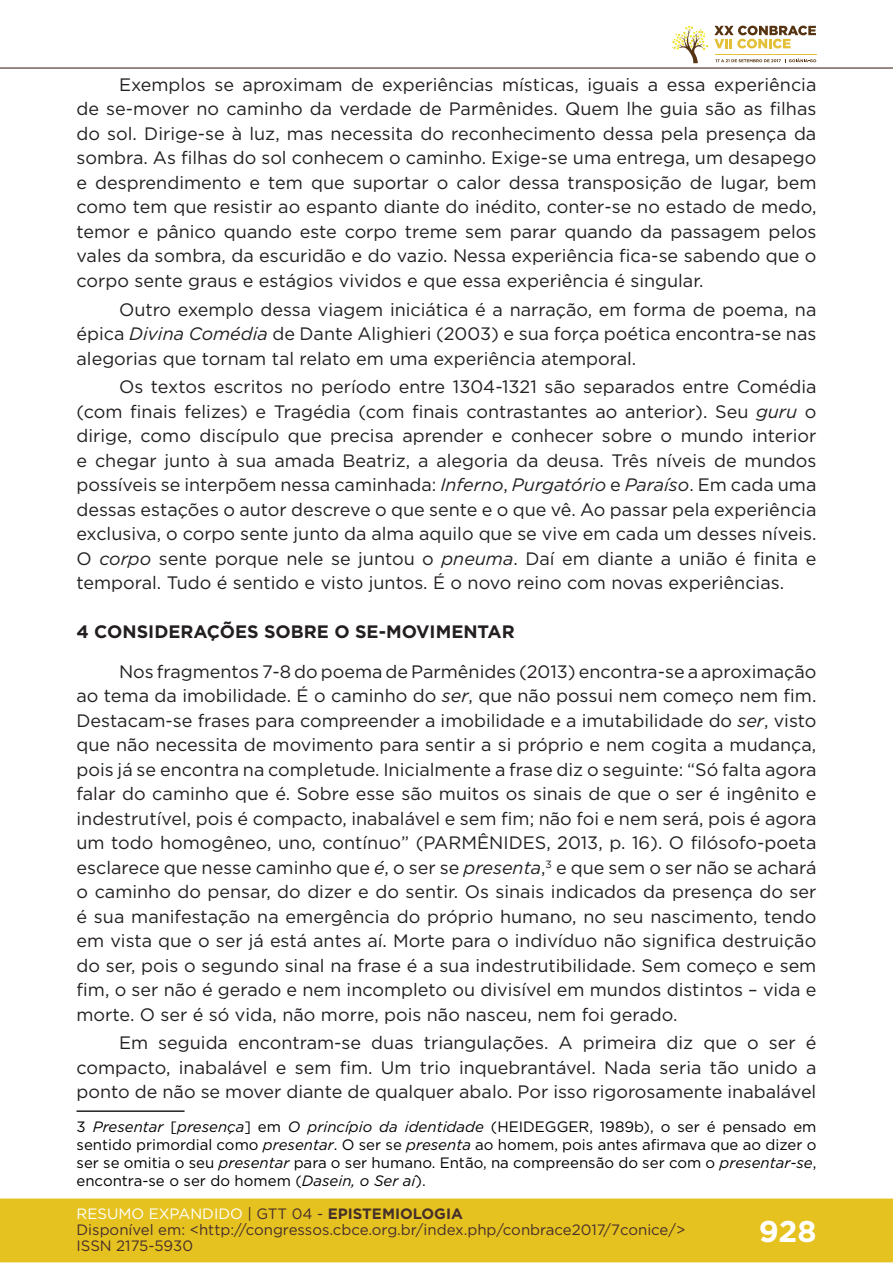
<style>
.page{position:relative;width:893px;height:1263px;background:#fff}
.page>*{position:absolute;margin:0;border:0;box-sizing:border-box;transform-origin:0 0}
.t1{font:700 30px "Gotham";color:#fff}
.t2{font:18px/24.5px "Gotham";color:#231f20;text-align:justify}
.t3{font:700 18px "Gotham";color:#231f20}
.t4{font:15px/18px "Gotham";color:#000001;text-align:justify}
.t5{font:15px/16px "Gotham";color:#462f2a}
.s1{font-style:italic}
.s2{color:#fff}
.s3{color:#442f2a}
.s4{font-weight:700;color:#442f2a}
</style>
<div class="page">
<div style="left:0;top:1198px;width:893px;height:64px;background:#e6c221;border:2px solid #e6c221"></div>
<hr style="left:0;top:67px;width:893px;height:2px;background:#442f2a">
<svg style="left:672px;top:26px;width:144px;height:37px"></svg>
<hr style="left:77px;top:1110px;width:108px;height:2px;background:#231f20">
<p class="t2" style="left:77px;top:72px;width:741px;text-indent:43px">Exemplos se aproximam de experiências místicas, iguais a essa experiência de se-mover no caminho da verdade de Parmênides. Quem lhe guia são as filhas do sol. Dirige-se à luz, mas necessita do reconhecimento dessa pela presença da sombra. As filhas do sol conhecem o caminho. Exige-se uma entrega, um desapego e desprendimento e tem que suportar o calor dessa transposição de lugar, bem como tem que resistir ao espanto diante do inédito, conter-se no estado de medo, temor e pânico quando este corpo treme sem parar quando da passagem pelos vales da sombra, da escuridão e do vazio. Nessa experiência fica-se sabendo que o corpo sente graus e estágios vividos e que essa experiência é singular.</p>
<p class="t2" style="left:77px;top:297px;width:741px;text-indent:43px">Outro exemplo dessa viagem iniciática é a narração, em forma de poema, na épica <span class="s1">Divina Comédia</span> de Dante Alighieri (2003) e sua força poética encontra-se nas alegorias que tornam tal relato em uma experiência atemporal.</p>
<p class="t2" style="left:77px;top:374px;width:741px;text-indent:43px">Os textos escritos no período entre 1304-1321 são separados entre Comédia (com finais felizes) e Tragédia (com finais contrastantes ao anterior). Seu <span class="s1">guru</span> o dirige, como discípulo que precisa aprender e conhecer sobre o mundo interior e chegar junto à sua amada Beatriz, a alegoria da deusa. Três níveis de mundos possíveis se interpõem nessa caminhada: <span class="s1">Inferno</span>, <span class="s1">Purgatório</span> e <span class="s1">Paraíso</span>. Em cada uma dessas estações o autor descreve o que sente e o que vê. Ao passar pela experiência exclusiva, o corpo sente junto da alma aquilo que se vive em cada um desses níveis.<br>O <span class="s1">corpo</span> sente porque nele se juntou o <span class="s1">pneuma</span>. Daí em diante a união é finita e temporal. Tudo é sentido e visto juntos. É o novo reino com novas experiências.</p>
<p class="t3" style="left:77px;top:620px;width:440px">4 CONSIDERAÇÕES SOBRE O SE-MOVIMENTAR</p>
<p class="t2" style="left:77px;top:659px;width:741px;text-indent:43px">Nos fragmentos 7-8 do poema de Parmênides (2013) encontra-se a aproximação ao tema da imobilidade. É o caminho do <span class="s1">ser</span>, que não possui nem começo nem fim.<br>Destacam-se frases para compreender a imobilidade e a imutabilidade do <span class="s1">ser</span>, visto que não necessita de movimento para sentir a si próprio e nem cogita a mudança, pois já se encontra na completude. Inicialmente a frase diz o seguinte: “Só falta agora falar do caminho que é. Sobre esse são muitos os sinais de que o ser é ingênito e indestrutível, pois é compacto, inabalável e sem fim; não foi e nem será, pois é agora um todo homogêneo, uno, contínuo” (PARMÊNIDES, 2013, p. 16). O filósofo-poeta esclarece que nesse caminho que <span class="s1">é</span>, o ser se <span class="s1">presenta</span>,<sup>3</sup> e que sem o ser não se achará o caminho do pensar, do dizer e do sentir. Os sinais indicados da presença do ser é sua manifestação na emergência do próprio humano, no seu nascimento, tendo em vista que o ser já está antes aí. Morte para o indivíduo não significa destruição do ser, pois o segundo sinal na frase é a sua indestrutibilidade. Sem começo e sem fim, o ser não é gerado e nem incompleto ou divisível em mundos distintos – vida e morte. O ser é só vida, não morre, pois não nasceu, nem foi gerado.</p>
<p class="t2" style="left:77px;top:1030px;width:741px;text-indent:43px">Em seguida encontram-se duas triangulações. A primeira diz que o ser é compacto, inabalável e sem fim. Um trio inquebrantável. Nada seria tão unido a ponto de não se mover diante de qualquer abalo. Por isso rigorosamente inabalável</p>
<p class="t4" style="left:77px;top:1118px;width:741px">3 <span class="s1">Presentar</span> [<span class="s1">presença</span>] em <span class="s1">O princípio da identidade</span> (HEIDEGGER, 1989b), o ser é pensado em sentido primordial como <span class="s1">presentar</span>. O ser se <span class="s1">presenta</span> ao homem, pois antes afirmava que ao dizer o ser se omitia o seu <span class="s1">presentar</span> para o ser humano. Então, na compreensão do ser com o <span class="s1">presentar-se</span>, encontra-se o ser do homem (<span class="s1">Dasein, o Ser aí</span>).</p>
<p class="t5" style="left:77px;top:1205px;width:610px"><span class="s2">RESUMO EXPANDIDO</span> <span class="s3">| GTT 04 -</span> <span class="s4">EPISTEMIOLOGIA<br></span>Disponível em: &lt;http://congressos.cbce.org.br/index.php/conbrace2017/7conice/&gt;<br>ISSN 2175-5930</p>
<h1 class="t1" style="left:759px;top:1212px;width:59px">928</h1>
</div>
